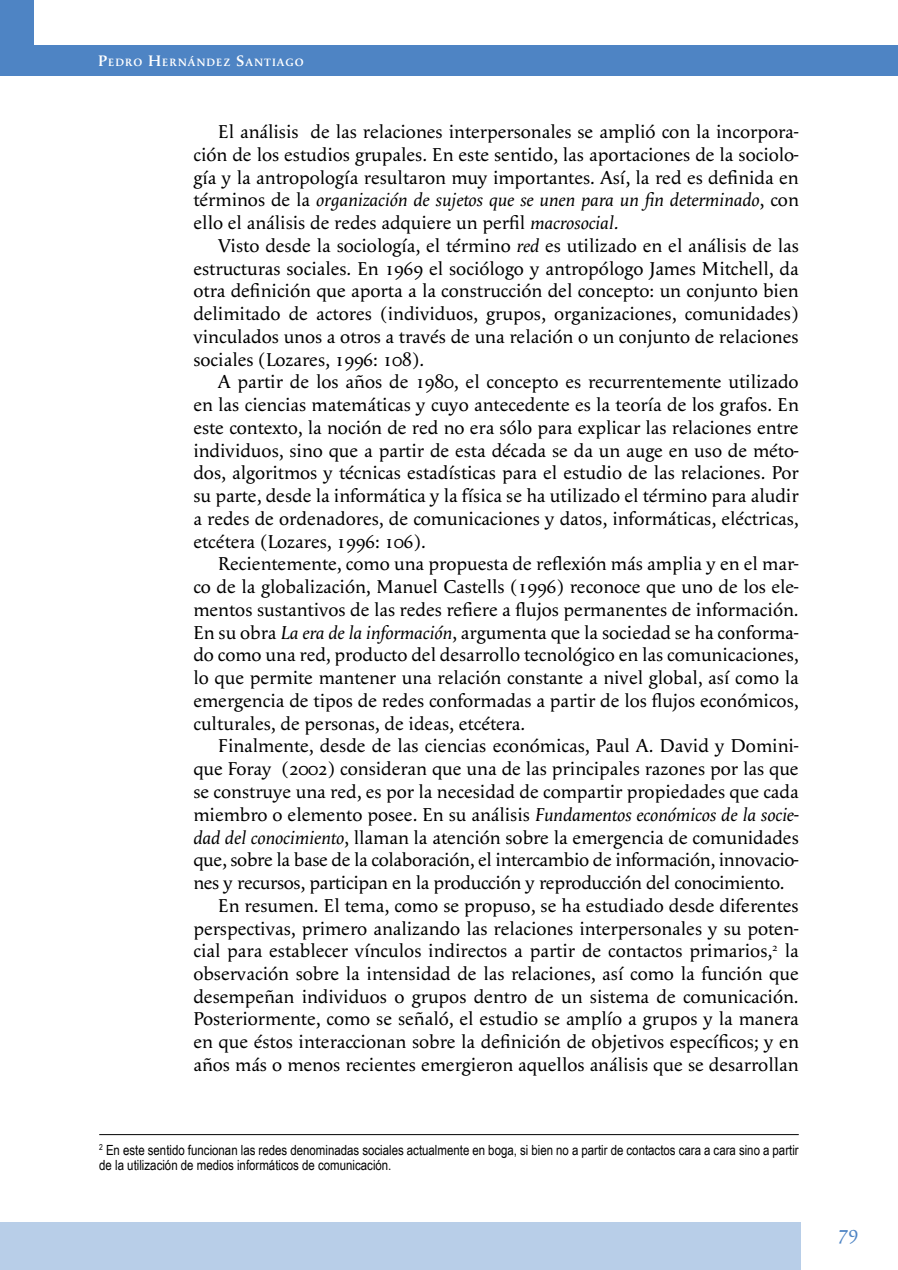
<style>
.page{position:relative;width:898px;height:1270px;background:#fff}
.page>*{position:absolute;margin:0;border:0;box-sizing:border-box;transform-origin:0 0}
.t1{font:19.25px/22.8px "Apolline";color:#000;text-align:justify}
.t2{font:19.25px "Apolline";color:#4e84c4}
.t3{font:14px/15.8px "Arial Narrow";color:#000}
.t4{font:600 11.03px "Apolline";letter-spacing:.085em;color:#fff}
.s1{font-size:15.75px}
.s2{font-style:italic}
</style>
<div class="page">
<div style="left:0;top:0;width:33px;height:75px;background:#4e84c4"></div>
<hr style="left:99px;top:1134px;width:700px;height:1px;background:#000">
<div style="left:0;top:1222px;width:801px;height:48px;background:#b8cee8"></div>
<div style="left:33px;top:45px;width:865px;height:30px;background:#4e84c4"></div>
<p class="t4" style="left:98px;top:56px;width:207px"><span class="s1">P</span>EDRO <span class="s1">H</span>ERNÁNDEZ <span class="s1">S</span>ANTIAGO</p>
<p class="t1" style="left:193px;top:120px;width:607px;text-indent:25px">El análisis de las relaciones interpersonales se amplió con la incorpora&shy;ción de los estudios grupales. En este sentido, las aportaciones de la sociolo&shy;gía y la antropología resultaron muy importantes. Así, la red es definida en términos de la <span class="s2">organización de sujetos que se unen para un fin determinado</span>, con ello el análisis de redes adquiere un perfil <span class="s2">macrosocial.</span></p>
<p class="t1" style="left:193px;top:234px;width:607px;text-indent:25px">Visto desde la sociología, el término <span class="s2">red</span> es utilizado en el análisis de las estructuras sociales. En 1969 el sociólogo y antropólogo James Mitchell, da otra definición que aporta a la construcción del concepto: un conjunto bien delimitado de actores (individuos, grupos, organizaciones, comunidades) vinculados unos a otros a través de una relación o un conjunto de relaciones sociales (Lozares, 1996: 108).</p>
<p class="t1" style="left:193px;top:371px;width:607px;text-indent:25px">A partir de los años de 1980, el concepto es recurrentemente utilizado en las ciencias matemáticas y cuyo antecedente es la teoría de los grafos. En este contexto, la noción de red no era sólo para explicar las relaciones entre individuos, sino que a partir de esta década se da un auge en uso de méto&shy;dos, algoritmos y técnicas estadísticas para el estudio de las relaciones. Por su parte, desde la informática y la física se ha utilizado el término para aludir a redes de ordenadores, de comunicaciones y datos, informáticas, eléctricas, etcétera (Lozares, 1996: 106).</p>
<p class="t1" style="left:193px;top:553px;width:607px;text-indent:25px">Recientemente, como una propuesta de reflexión más amplia y en el mar&shy;co de la globalización, Manuel Castells (1996) reconoce que uno de los ele&shy;mentos sustantivos de las redes refiere a flujos permanentes de información.<br>En su obra <span class="s2">La era de la información</span>, argumenta que la sociedad se ha conforma&shy;do como una red, producto del desarrollo tecnológico en las comunicaciones, lo que permite mantener una relación constante a nivel global, así como la emergencia de tipos de redes conformadas a partir de los flujos económicos, culturales, de personas, de ideas, etcétera.</p>
<p class="t1" style="left:218px;top:735px;width:582px">Finalmente, desde de las ciencias económicas, Paul A. David y Domini-</p>
<p class="t1" style="left:193px;top:758px;width:607px">que Foray (2002) consideran que una de las principales razones por las que</p>
<p class="t1" style="left:193px;top:780px;width:607px">se construye una red, es por la necesidad de compartir propiedades que cada</p>
<p class="t1" style="left:193px;top:803px;width:607px">miembro o elemento posee. En su análisis <span class="s2">Fundamentos económicos de la socie-</span></p>
<p class="t1" style="left:193px;top:826px;width:607px"><span class="s2">dad del conocimiento</span>, llaman la atención sobre la emergencia de comunidades</p>
<p class="t1" style="left:193px;top:849px;width:607px">que, sobre la base de la colaboración, el intercambio de información, innovacio-</p>
<p class="t1" style="left:193px;top:871px;width:593px">nes y recursos, participan en la producción y reproducción del conocimiento.</p>
<p class="t1" style="left:218px;top:894px;width:582px">En resumen. El tema, como se propuso, se ha estudiado desde diferentes</p>
<p class="t1" style="left:193px;top:917px;width:607px">perspectivas, primero analizando las relaciones interpersonales y su poten-</p>
<p class="t1" style="left:193px;top:940px;width:607px">cial para establecer vínculos indirectos a partir de contactos primarios,<sup>2</sup> la</p>
<p class="t1" style="left:193px;top:962px;width:607px">observación sobre la intensidad de las relaciones, así como la función que</p>
<p class="t1" style="left:193px;top:985px;width:607px">desempeñan individuos o grupos dentro de un sistema de comunicación.</p>
<p class="t1" style="left:193px;top:1008px;width:607px">Posteriormente, como se señaló, el estudio se amplío a grupos y la manera</p>
<p class="t1" style="left:193px;top:1030px;width:607px">en que éstos interaccionan sobre la definición de objetivos específicos; y en</p>
<p class="t1" style="left:193px;top:1053px;width:607px">años más o menos recientes emergieron aquellos análisis que se desarrollan</p>
<p class="t3" style="left:99px;top:1141px;width:701px"><sup>2</sup> En este sentido funcionan las redes denominadas sociales actualmente en boga, si bien no a partir de contactos cara a cara sino a partir de la utilización de medios informáticos de comunicación.</p>
<p class="t2" style="left:839px;top:1221px;width:21px">79</p>
</div>
